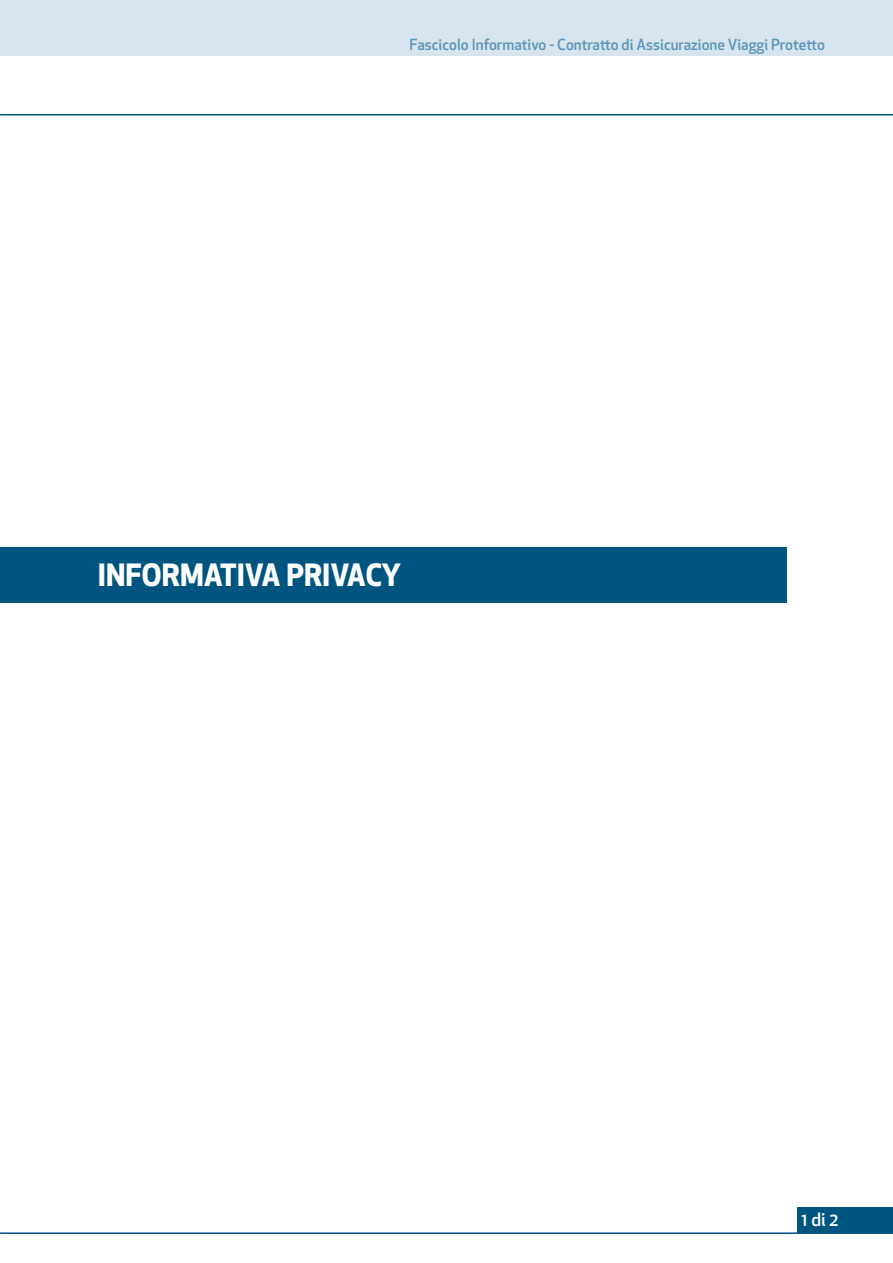
<style>
.page{position:relative;width:893px;height:1263px;background:#fff}
.page>*{position:absolute;margin:0;border:0;box-sizing:border-box;transform-origin:0 0}
.t1{font:700 30px "Apex New";color:#fff}
.t2{font:500 18px "Apex New";color:#fff}
.t3{font:500 15px "Apex New";color:#5d95b8}
</style>
<div class="page">
<div style="left:0;top:0;width:893px;height:56px;background:#d7e4ee"></div>
<hr style="left:0;top:1232px;width:893px;height:2px;background:#005480">
<div style="left:797px;top:1207px;width:96px;height:25px;background:#005480"></div>
<div style="left:0;top:547px;width:787px;height:56px;background:#005480"></div>
<hr style="left:0;top:114px;width:893px;height:1px;background:#005480">
<p class="t3" style="left:410px;top:34px;width:417px">Fascicolo Informativo - Contratto di Assicurazione Viaggi Protetto</p>
<h1 class="t1" style="left:98px;top:554px;width:305px">INFORMATIVA PRIVACY</h1>
<p class="t2" style="left:802px;top:1208px;width:39px">1 di 2</p>
</div>
